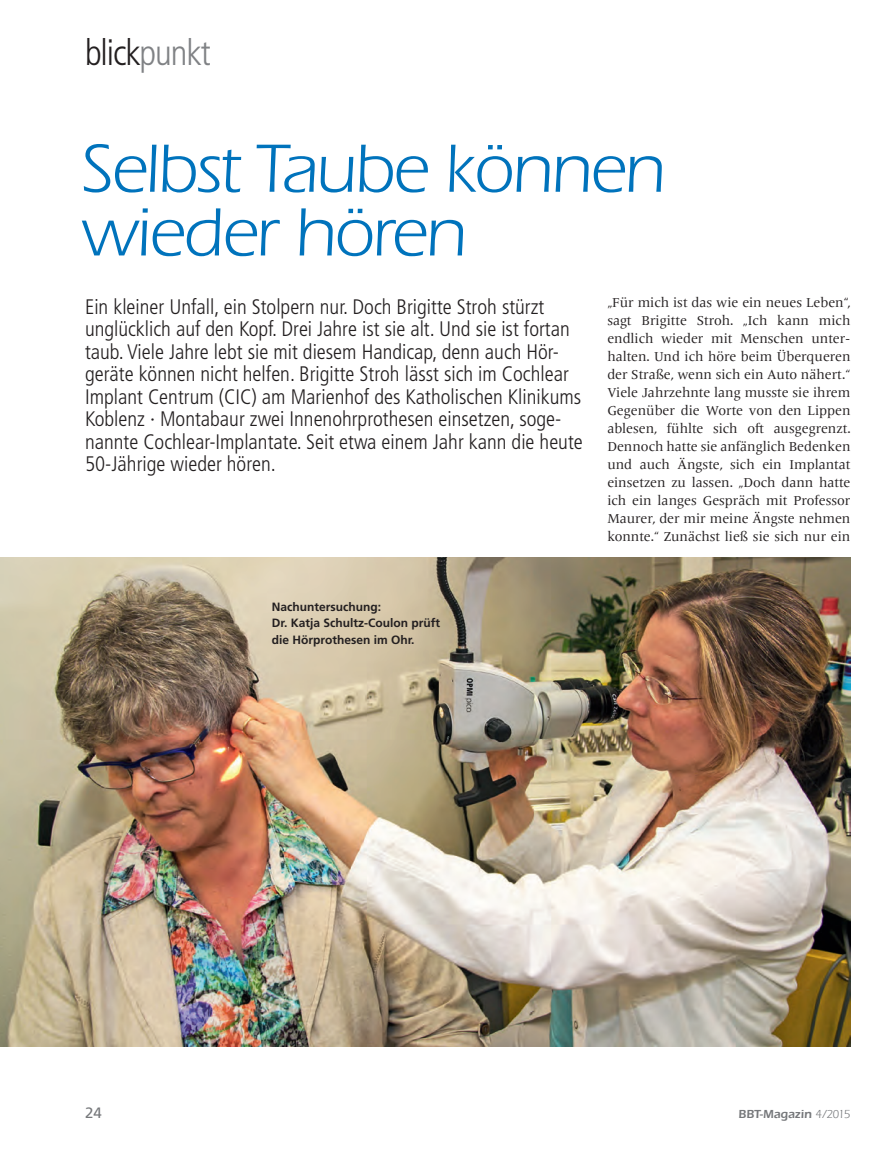
<style>
.page{position:relative;width:893px;height:1149px;background:#fff}
.page>*{position:absolute;margin:0;border:0;box-sizing:border-box;transform-origin:0 0}
.Headline_25_24{font:70.5px/63.6px "ITC Eras LT";letter-spacing:-.03em;color:#0073bc}
.Subheadline_10_12{font:300 condensed 36px "Frutiger LT Pro";letter-spacing:-.03em;color:#231f20}
.Anlauf_Titelthema{font:300 condensed 21px/22.5px "Frutiger";color:#231f20}
.Fließtext_9_12{font:15px "Frutiger";color:#76787b}
.Fließtext_9_12-2{font:13.5px/18px "Frutiger Serif LT Pro";color:#231f20;text-align:justify}
.BU_8_11{font:700 12px/16.5px "Frutiger";color:#231f20}
.Fließtext_9_12-3{font:600 12px "ITC Eras LT";color:#76787b}
.s1{color:#808285}
.s2{font-weight:400}
</style>
<div class="page">
<img style="left:0;top:557px;width:850px;height:488px">
<p class="Subheadline_10_12" style="left:85px;top:32px;width:127px">blick<span class="s1">punkt</span></p>
<p class="Headline_25_24" style="left:81px;top:138px;width:586px">Selbst Taube können wieder hören</p>
<p class="Anlauf_Titelthema" style="left:85px;top:295px;width:499px">Ein kleiner Unfall, ein Stolpern nur. Doch Brigitte Stroh stürzt unglücklich auf den Kopf. Drei Jahre ist sie alt. Und sie ist fortan taub. Viele Jahre lebt sie mit diesem Handicap, denn auch Hör&shy;geräte können nicht helfen. Brigitte Stroh lässt sich im Cochlear Implant Centrum (CIC) am Marienhof des Katholischen Klinikums Koblenz · Montabaur zwei Innenohrprothesen einsetzen, soge&shy;nannte Cochlear-Implantate. Seit etwa einem Jahr kann die heute 50-Jährige wieder hören.</p>
<p class="Fließtext_9_12-2" style="left:607px;top:293px;width:245px">„Für mich ist das wie ein neues Leben“, sagt Brigitte Stroh. „Ich kann mich endlich wieder mit Menschen unter&shy;halten. Und ich höre beim Überqueren der Straße, wenn sich ein Auto nähert.“ Viele Jahrzehnte lang musste sie ihrem Gegenüber die Worte von den Lippen ablesen, fühlte sich oft ausgegrenzt.<br>Dennoch hatte sie anfänglich Bedenken und auch Ängste, sich ein Implantat einsetzen zu lassen. „Doch dann hatte ich ein langes Gespräch mit Professor Maurer, der mir meine Ängste nehmen konnte.“ Zunächst ließ sie sich nur ein</p>
<p class="BU_8_11" style="left:272px;top:597px;width:170px">Nachuntersuchung:<br>Dr. Katja Schultz-Coulon prüft die Hörprothesen im Ohr.</p>
<p class="Fließtext_9_12" style="left:85px;top:1103px;width:18px">24</p>
<p class="Fließtext_9_12-3" style="left:739px;top:1106px;width:113px">BBT-Magazin <span class="s2">4/2015</span></p>
</div>
